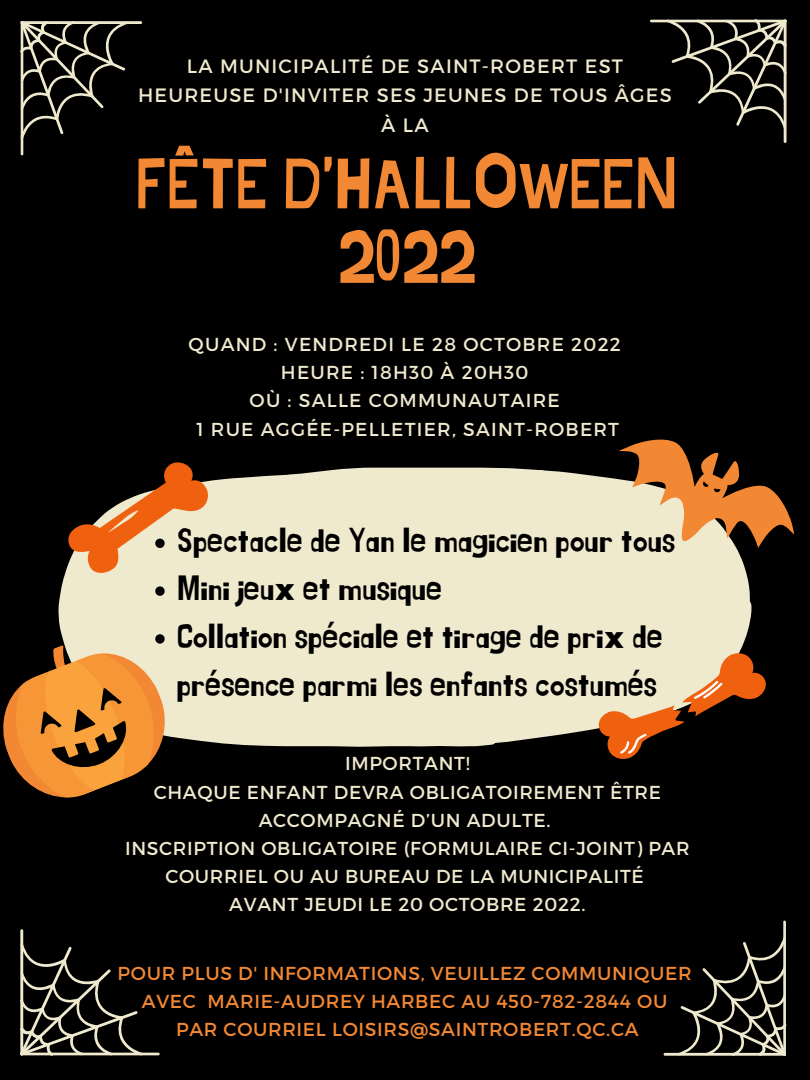
<style>
.page{position:relative;width:810px;height:1080px;background:#000}
.page>*{position:absolute;margin:0;border:0;box-sizing:border-box;transform-origin:0 0}
.t1{font:70.44px/74.5px "Jingleberry";letter-spacing:-.01em;color:#f28834;text-align:center}
.t2{font:34.38px/47.8px "Jingleberry";color:#000}
.t3{font:19.31px/29.1px "Montserrat";letter-spacing:.065em;color:#efe9ce;text-align:center}
.t4{font:18.75px/28.1px "Montserrat";letter-spacing:.035em;color:#efe9ce;text-align:center}
.t5{font:18.75px/28.1px "Montserrat";letter-spacing:.035em;color:#f28834;text-align:center}
.t6{font:18.75px/28.1px "Montserrat";letter-spacing:.065em;color:#efe9ce;text-align:center}
</style>
<div class="page">
<svg style="left:20px;top:21px;width:107px;height:134px"></svg>
<hr style="left:21px;top:21px;width:121px;height:3px;background:#efe9ce">
<svg style="left:677px;top:921px;width:110px;height:132px"></svg>
<hr style="left:664px;top:1053px;width:122px;height:3px;background:#efe9ce">
<svg style="left:20px;top:943px;width:140px;height:113px"></svg>
<hr style="left:20px;top:929px;width:3px;height:126px;background:#efe9ce">
<svg style="left:650px;top:19px;width:137px;height:110px"></svg>
<hr style="left:784px;top:20px;width:3px;height:123px;background:#efe9ce">
<div style="left:58px;top:468px;width:694px;height:279px;background:#efe9ce"></div>
<svg style="left:591px;top:645px;width:175px;height:114px"></svg>
<svg style="left:595px;top:439px;width:200px;height:145px"></svg>
<svg style="left:702px;top:481px;width:19px;height:12px"></svg>
<svg style="left:58px;top:462px;width:162px;height:145px"></svg>
<svg style="left:3px;top:634px;width:179px;height:164px"></svg>
<p class="t3" style="left:138px;top:51px;width:535px">LA MUNICIPALITÉ DE SAINT-ROBERT EST<br>HEUREUSE D'INVITER SES JEUNES DE TOUS ÂGES<br>À LA</p>
<h1 class="t1" style="left:136px;top:150px;width:545px">FÊTE D'HALLOWEEN<br>2022</h1>
<p class="t6" style="left:188px;top:330px;width:434px">QUAND : VENDREDI LE 28 OCTOBRE 2022<br>HEURE : 18H30 À 20H30<br>OÙ : SALLE COMMUNAUTAIRE<br>1 RUE AGGÉE-PELLETIER, SAINT-ROBERT</p>
<h2 class="t2" style="left:177px;top:518px;width:500px">Spectacle de Yan le magicien pour tous Mini jeux et musique<br>Collation spéciale et tirage de prix de présence parmi les enfants costumés</h2>
<p class="t4" style="left:125px;top:749px;width:566px">IMPORTANT!<br>CHAQUE ENFANT DEVRA OBLIGATOIREMENT ÊTRE ACCOMPAGNÉ D’UN ADULTE.<br>INSCRIPTION OBLIGATOIRE (FORMULAIRE CI-JOINT) PAR COURRIEL OU AU BUREAU DE LA MUNICIPALITÉ<br>AVANT JEUDI LE 20 OCTOBRE 2022.</p>
<p class="t5" style="left:118px;top:959px;width:576px">POUR PLUS D' INFORMATIONS, VEUILLEZ COMMUNIQUER<br>AVEC MARIE-AUDREY HARBEC AU 450-782-2844 OU<br>PAR COURRIEL LOISIRS@SAINTROBERT.QC.CA</p>
</div>
